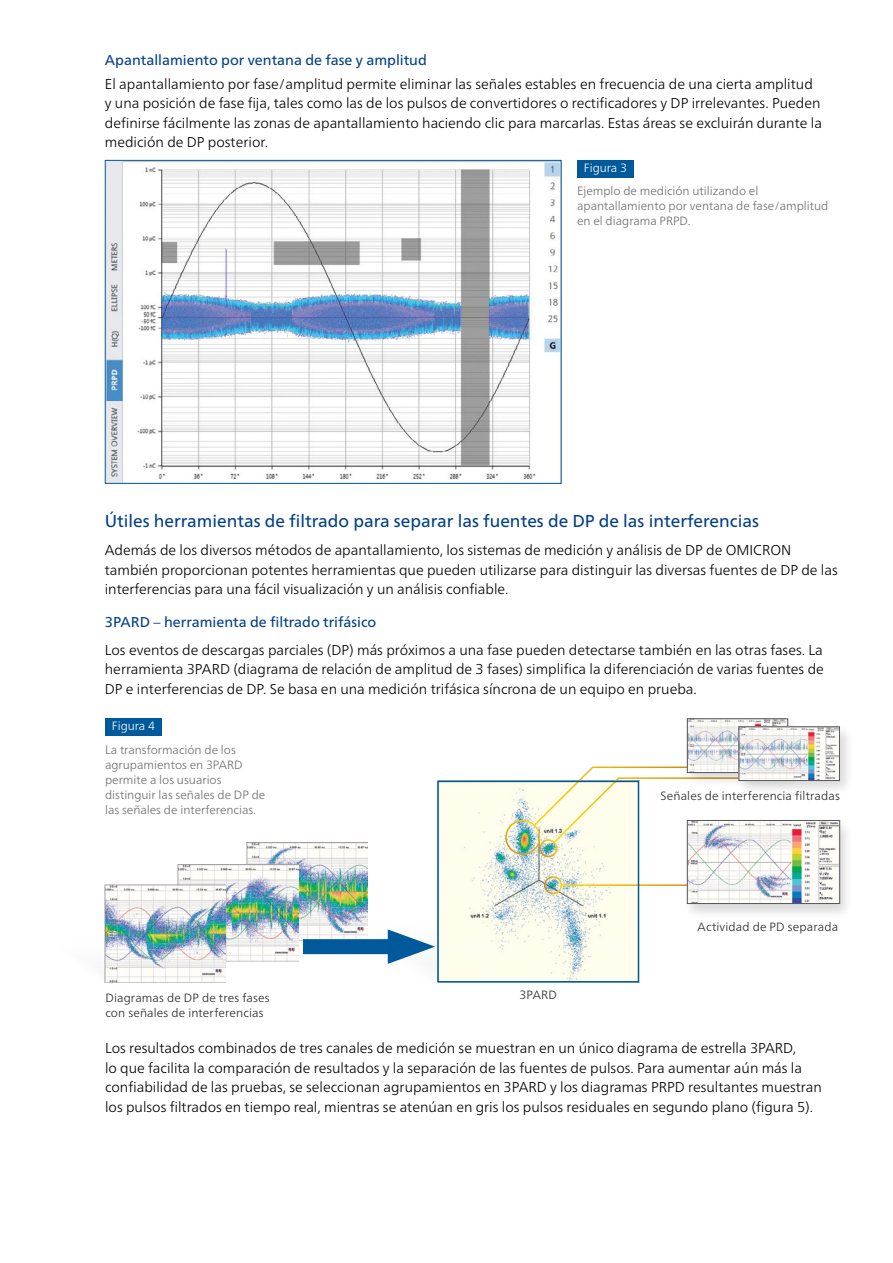
<style>
.page{position:relative;width:893px;height:1263px;background:#fff}
.page>*{position:absolute;margin:0;border:0;box-sizing:border-box;transform-origin:0 0}
.t1{font:17.25px "Frutiger Neue LTW1 G";color:#023f88}
.t2{font:300 14.25px/19.5px "Frutiger Neue LTW1 G";color:#000}
.t3{font:14.25px "Frutiger Neue LTW1 G";color:#023f88}
.t4{font:300 12px/15px "Frutiger Neue LTW1 G";color:#6d6e71}
.Picture_-_Descriptio{font:300 12px/15px "Frutiger Neue LTW1 G";letter-spacing:.01em;color:#292829}
.t5{font:300 12px "Frutiger Neue LTW1 G";color:#fff}
.s1{font-style:inherit}
</style>
<div class="page">
<div style="left:105px;top:719px;width:56px;height:17px;background:#00599a"></div>
<div style="left:577px;top:160px;width:56px;height:17px;background:#00599a"></div>
<img style="left:107px;top:162px;width:452px;height:319px">
<div style="left:105px;top:160px;width:456px;height:323px;border:1px solid #00599a"></div>
<img style="left:257px;top:784px;width:379px;height:195px">
<div style="left:505px;top:820px;width:35px;height:35px;border:2px solid #fff;border-radius:50%"></div>
<div style="left:684px;top:715px;width:119px;height:73px;background:#000;opacity:.15"></div>
<img style="left:689px;top:721px;width:96px;height:45px">
<div style="left:687px;top:719px;width:101px;height:54px;border:1px solid #58595b"></div>
<div style="left:682px;top:818px;width:171px;height:102px;background:#000;opacity:.15"></div>
<svg style="left:533px;top:766px;width:307px;height:138px"></svg>
<div style="left:735px;top:723px;width:120px;height:73px;background:#000;opacity:.15"></div>
<img style="left:741px;top:729px;width:97px;height:50px">
<div style="left:739px;top:727px;width:101px;height:54px;border:1px solid #58595b"></div>
<img style="left:246px;top:842px;width:121px;height:98px">
<img style="left:177px;top:864px;width:121px;height:97px">
<img style="left:104px;top:884px;width:121px;height:98px">
<div style="left:303px;top:939px;width:104px;height:15px;background:#00599a"></div>
<svg style="left:388px;top:929px;width:47px;height:35px"></svg>
<div style="left:437px;top:781px;width:202px;height:201px;border:2px solid #00599a"></div>
<p class="t3" style="left:105px;top:49px;width:323px">Apantallamiento por ventana de fase y amplitud</p>
<p class="t2" style="left:105px;top:74px;width:719px">El apantallamiento por fase/amplitud permite eliminar las señales estables en frecuencia de una cierta amplitud y una posición de fase fija, tales como las de los pulsos de convertidores o rectificadores y DP irrelevantes. Pueden definirse fácilmente las zonas de apantallamiento haciendo clic para marcarlas. Estas áreas se excluirán durante la medición de DP posterior.</p>
<p class="t5" style="left:584px;top:160px;width:45px">Figura 3</p>
<p class="t4" style="left:577px;top:183px;width:253px">Ejemplo de medición utilizando el apantallamiento por ventana de fase/amplitud en el diagrama PRPD.</p>
<p class="t1" style="left:105px;top:509px;width:656px">Útiles herramientas de filtrado para separar las fuentes de DP de las interferencias</p>
<p class="t2" style="left:105px;top:541px;width:735px">Además de los diversos métodos de apantallamiento, los sistemas de medición y análisis de DP de OMICRON también proporcionan potentes herramientas que pueden utilizarse para distinguir las diversas fuentes de DP de las interferencias para una fácil visualización y un análisis confiable.</p>
<p class="t3" style="left:105px;top:611px;width:273px">3PARD <span class="s1">–</span> herramienta de filtrado trifásico</p>
<p class="t2" style="left:105px;top:640px;width:720px;text-align:justify">Los eventos de descargas parciales (DP) más próximos a una fase pueden detectarse también en las otras fases. La herramienta 3PARD (diagrama de relación de amplitud de 3 fases) simplifica la diferenciación de varias fuentes de DP e interferencias de DP. Se basa en una medición trifásica síncrona de un equipo en prueba.</p>
<p class="t5" style="left:112px;top:719px;width:45px">Figura 4</p>
<p class="t4" style="left:105px;top:742px;width:162px">La transformación de los agrupamientos en 3PARD permite a los usuarios distinguir las señales de DP de las señales de interferencias.</p>
<p class="Picture_-_Descriptio" style="left:105px;top:990px;width:166px">Diagramas de DP de tres fases con señales de interferencias</p>
<p class="Picture_-_Descriptio" style="left:520px;top:987px;width:39px">3PARD</p>
<p class="Picture_-_Descriptio" style="left:660px;top:788px;width:181px">Señales de interferencia filtradas</p>
<p class="Picture_-_Descriptio" style="left:698px;top:919px;width:142px">Actividad de PD separada</p>
<p class="t2" style="left:105px;top:1038px;width:718px">Los resultados combinados de tres canales de medición se muestran en un único diagrama de estrella 3PARD,<br>lo que facilita la comparación de resultados y la separación de las fuentes de pulsos. Para aumentar aún más la confiabilidad de las pruebas, se seleccionan agrupamientos en 3PARD y los diagramas PRPD resultantes muestran los pulsos filtrados en tiempo real, mientras se atenúan en gris los pulsos residuales en segundo plano (figura 5).</p>
</div>
